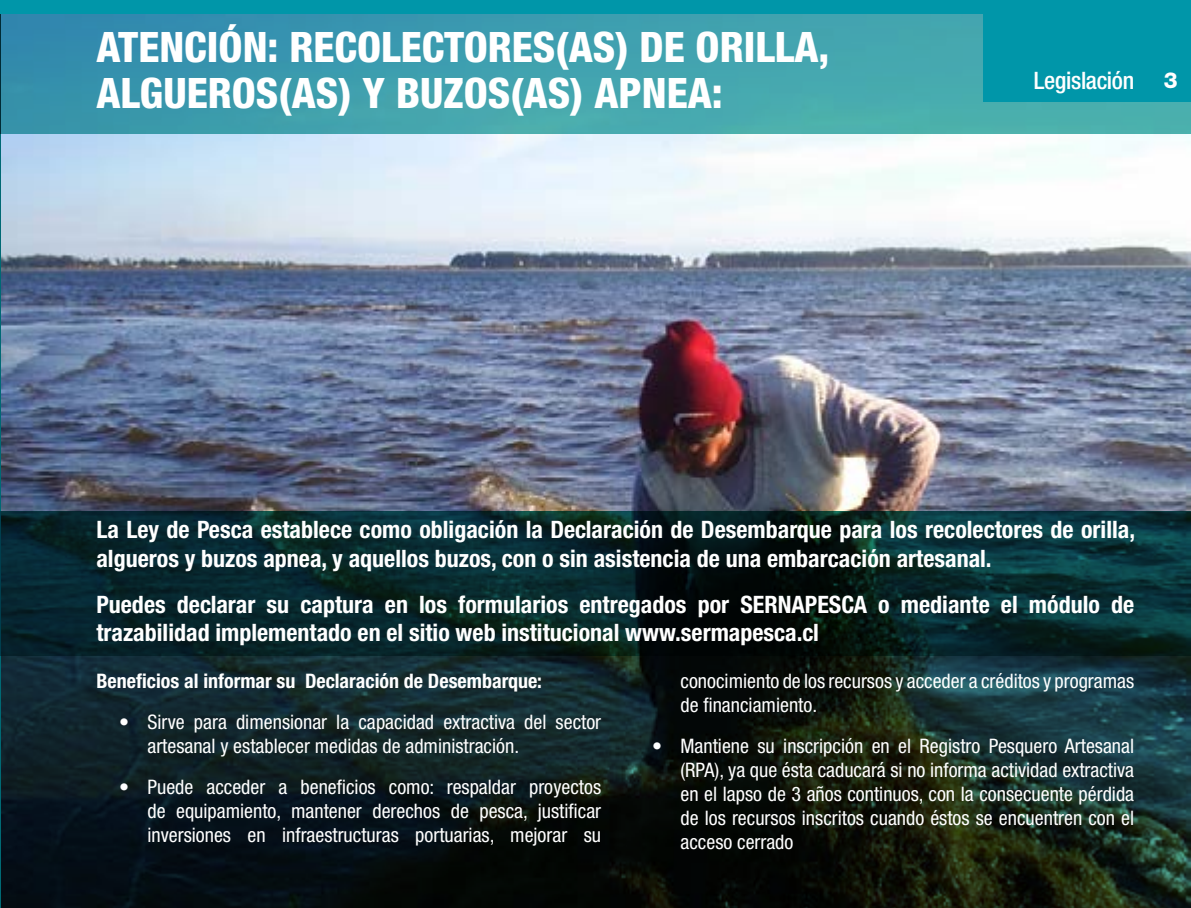
<style>
.page{position:relative;width:1191px;height:908px;background:#fff}
.page>*{position:absolute;margin:0;border:0;box-sizing:border-box;transform-origin:0 0}
.t1{font:800 condensed 42px/46px "Helvetica Neue";color:#fff}
.t2{font:700 condensed 24px/28.8px "Helvetica Neue";color:#fff}
.t3{font:500 condensed 24px "Helvetica Neue";letter-spacing:-.015em;color:#fff}
.t4{font:condensed 20px/24px "Helvetica Neue";color:#fff}
.t5{font:700 condensed 20px "Helvetica Neue";color:#fff}
.s1{font-weight:800;font-stretch:normal;font-size:22px}
</style>
<div class="page">
<img style="left:1px;top:133px;width:1190px;height:377px">
<div style="left:0;top:0;width:1191px;height:133px;background:linear-gradient(to right,#348fad,#4eb4af)"></div>
<svg style="left:1px;top:655px;width:1190px;height:252px;background:#0f1e1d"></svg>
<svg style="left:1px;top:510px;width:1190px;height:145px;background:#072529"></svg>
<div style="left:982px;top:0;width:209px;height:102px;background:#0096a9"></div>
<div style="left:0;top:0;width:1191px;height:14px;background:#0096a9"></div>
<h1 class="t1" style="left:96px;top:24px;width:734px">ATENCIÓN: RECOLECTORES(AS) DE ORI LLA,<br>ALGUEROS(AS) Y BUZOS(AS) APNEA</h1>
<h1 class="t1" style="left:712px;top:70px;width:12px">:</h1>
<p class="t3" style="left:1033px;top:67px;width:146px">Legislación <span class="s1">3</span></p>
<p class="t2" style="left:96px;top:514px;width:1040px">La Ley de Pesca establece como obligación la Declaración de Desembarque para los recolectores de orilla, algueros y buzos apnea, y aquellos buzos, con o sin asistencia de una embarcación artesanal.</p>
<p class="t2" style="left:96px;top:589px;width:1039px">Puedes declarar su captura en los formularios entregados por SERNAPESCA o mediante el módulo de trazabilidad implementado en el sitio web institucional www.sermapesca.cl</p>
<p class="t5" style="left:96px;top:668px;width:447px">Beneficios al informar su Declaración de Desembarque:</p>
<p class="t4" style="left:147px;top:709px;width:455px;text-indent:-28px">• Sirve para dimensionar la capacidad extractiva del sector artesanal y establecer medidas de administración.</p>
<p class="t4" style="left:147px;top:774px;width:455px;text-align:justify;text-indent:-28px">• Puede acceder a beneficios como: respaldar proyectos de equipamiento, mantener derechos de pesca, justificar inversiones en infraestructuras portuarias, mejorar su</p>
<p class="t4" style="left:680px;top:668px;width:455px">conocimiento de los recursos y acceder a créditos y programas de financiamiento.</p>
<p class="t4" style="left:680px;top:733px;width:455px;text-align:justify;text-indent:-28px">• Mantiene su inscripción en el Registro Pesquero Artesanal (RPA), ya que ésta caducará si no informa actividad extractiva en el lapso de 3 años continuos, con la consecuente pérdida de los recursos inscritos cuando éstos se encuentren con el acceso cerrado</p>
</div>
